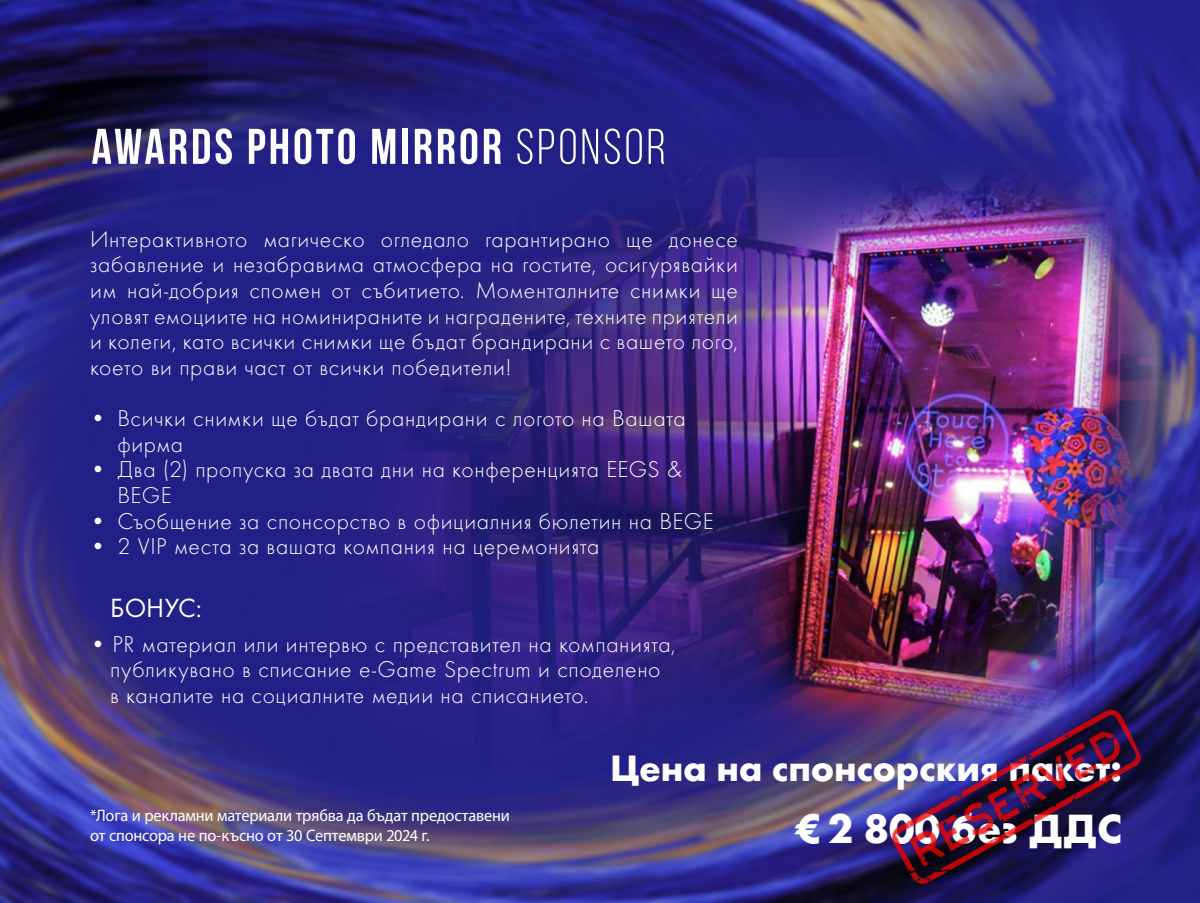
<style>
.page{position:relative;width:1200px;height:903px;background:#fff}
.page>*{position:absolute;margin:0;border:0;box-sizing:border-box;transform-origin:0 0}
.t1{font:50px "Bebas Neue";letter-spacing:.06em;color:#fff}
.t2{font:700 42.44px "Futura";color:#fff}
.t3{font:700 38.12px "Futura";letter-spacing:-.005em;color:#fff}
.t4{font:27.31px "Futura Boo";color:#fff}
.t5{font:300 23.75px/25.6px "Futura";letter-spacing:.025em;color:#fff}
.t6{font:16.69px/20px "Myriad Pro";letter-spacing:-.01em;color:#fff}
.s1{font-style:inherit}
.s2{font-size:42.5px}
</style>
<div class="page">
<img style="left:0;top:0;width:1200px;height:902px">
<img style="left:869px;top:698px;width:283px;height:194px">
<h1 class="t1" style="left:91px;top:119px;width:576px">AWARDS PHOTO MIRROR <span class="s1">SPONSOR</span></h1>
<p class="t5" style="left:90px;top:226px;width:649px;text-align:justify">Интерактивното магическо огледало гарантирано ще донесе забавление и незабравима атмосфера на гостите, осигурявайки им най-добрия спомен от събитието. Моменталните снимки ще уловят емоциите на номинираните и наградените, техните приятели и колеги, като всички снимки ще бъдат брандирани с вашето лого, което ви прави част от всички победители!</p>
<p class="t5" style="left:117px;top:405px;width:570px;text-indent:-27px">• Всички снимки ще бъдат брандирани с логото на Вашата фирма</p>
<p class="t5" style="left:117px;top:457px;width:566px;text-indent:-27px">• Два (2) пропуска за двата дни на конференцията EEGS &amp;<br>BEGE</p>
<p class="t5" style="left:90px;top:508px;width:625px">• Съобщение за спонсорство в официалния бюлетин на BEGE</p>
<p class="t5" style="left:90px;top:533px;width:511px">• 2 VIP места за вашата компания на церемонията</p>
<p class="t4" style="left:110px;top:591px;width:93px">БОНУС:</p>
<p class="t5" style="left:110px;top:631px;width:567px;text-indent:-20px">• PR материал или интервю с представител на компанията, публикувано в списание e-Game Spectrum и споделено<br>в каналите на социалните медии на списанието.</p>
<p class="t6" style="left:90px;top:805px;width:421px">*Лога и рекламни материали трябва да бъдат предоставени от спонсора не по-късно от 30 Септември 2024 г.</p>
<h3 class="t3" style="left:610px;top:744px;width:513px">Цена на спонсорския пакет:</h3>
<h2 class="t2" style="left:795px;top:802px;width:328px"><span class="s2">€</span> 2 800 без ДДС</h2>
</div>
